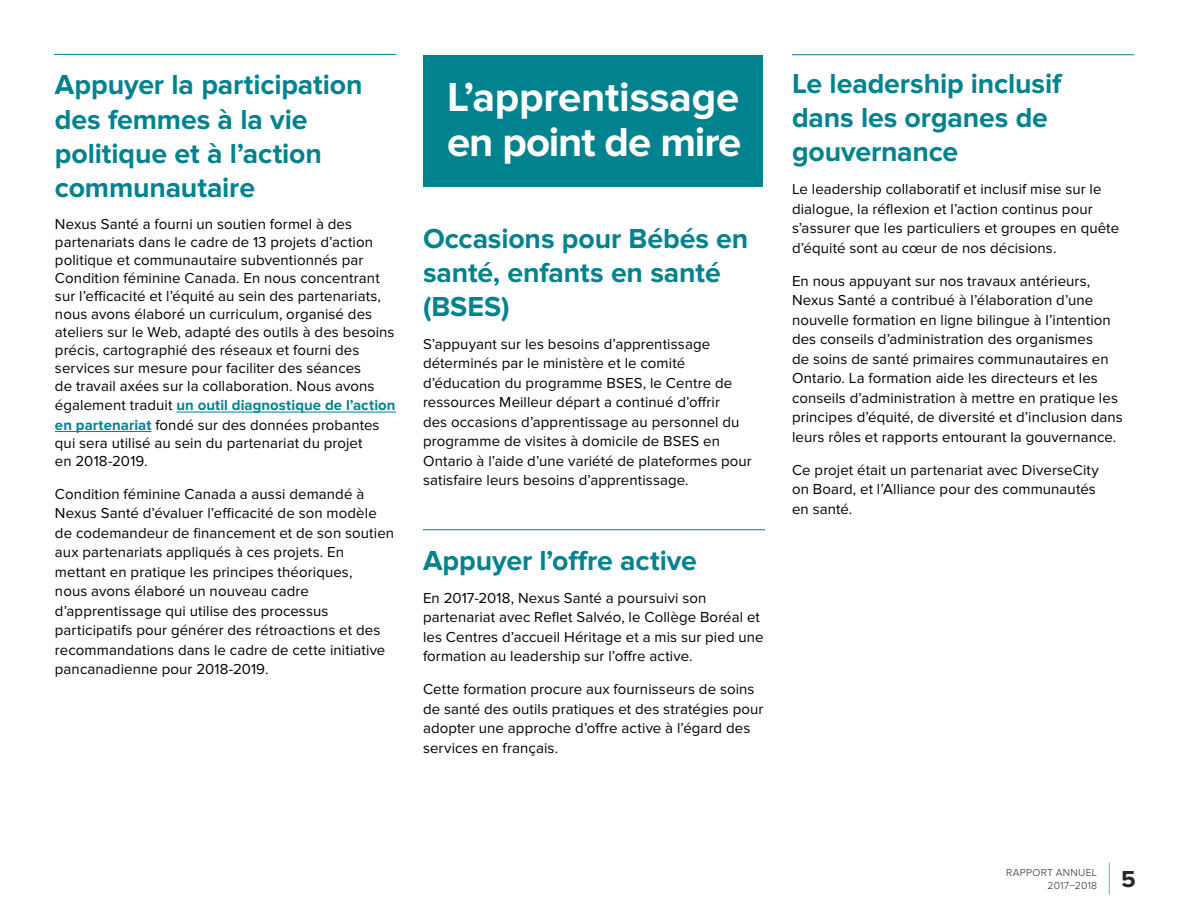
<style>
.page{position:relative;width:1188px;height:918px;background:#fff}
.page>*{position:absolute;margin:0;border:0;box-sizing:border-box;transform-origin:0 0}
.t1{font:700 42px/45px "Proxima Nova";letter-spacing:-.01em;color:#fff}
.t2{font:700 28.5px/34.2px "Proxima Nova";letter-spacing:-.005em;color:#00828f}
.t3{font:700 24px "Proxima Nova";color:#292829}
.t4{font:15px/19.5px "Proxima Nova";letter-spacing:.005em;color:#000}
.t5{font:300 10.5px/12.6px "Proxima Nova";letter-spacing:.03em;color:#292829;text-align:right}
.s1{font-weight:700;color:#00828f}
</style>
<div class="page">
<div style="left:423px;top:55px;width:339px;height:131px;background:#00828f"></div>
<hr style="left:792px;top:54px;width:342px;height:1px;background:#00828f">
<hr style="left:1109px;top:863px;width:1px;height:32px;background:#66b4bc">
<hr style="left:423px;top:529px;width:342px;height:1px;background:#00828f">
<hr style="left:176px;top:412px;width:220px;height:1px;background:#00828f">
<hr style="left:55px;top:431px;width:97px;height:1px;background:#00828f">
<hr style="left:54px;top:54px;width:342px;height:1px;background:#00828f">
<h2 class="t2" style="left:55px;top:68px;width:309px">Appuyer la participation des femmes à la vie politique et à l’action communautaire</h2>
<p class="t4" style="left:55px;top:215px;width:341px;line-height:18px">Nexus Santé a fourni un soutien formel à des partenariats dans le cadre de 13 projets d’action politique et communautaire subventionnés par Condition féminine Canada. En nous concentrant sur l’efficacité et l’équité au sein des partenariats, nous avons élaboré un curriculum, organisé des ateliers sur le Web, adapté des outils à des besoins précis, cartographié des réseaux et fourni des services sur mesure pour faciliter des séances<br>de travail axées sur la collaboration. Nous avons</p>
<p class="t4" style="left:55px;top:396px;width:342px">également traduit <span class="s1">un outil diagnostique de l’action en partenariat</span> fondé sur des données probantes</p>
<p class="t4" style="left:55px;top:434px;width:309px;line-height:18px">qui sera utilisé au sein du partenariat du projet en 2018-2019.</p>
<p class="t4" style="left:55px;top:484px;width:341px">Condition féminine Canada a aussi demandé à Nexus Santé d’évaluer l’efficacité de son modèle de codemandeur de financement et de son soutien aux partenariats appliqués à ces projets. En mettant en pratique les principes théoriques,<br>nous avons élaboré un nouveau cadre d’apprentissage qui utilise des processus participatifs pour générer des rétroactions et des recommandations dans le cadre de cette initiative pancanadienne pour 2018-2019.</p>
<h1 class="t1" style="left:447px;top:75px;width:296px">L’apprentissage en point de mire</h1>
<h2 class="t2" style="left:423px;top:222px;width:327px">Occasions pour Bébés en santé, enfants en santé (BSES)</h2>
<p class="t4" style="left:423px;top:334px;width:330px">S’appuyant sur les besoins d’apprentissage déterminés par le ministère et le comité d’éducation du programme BSES, le Centre de ressources Meilleur départ a continué d’offrir<br>des occasions d’apprentissage au personnel du programme de visites à domicile de BSES en Ontario à l’aide d’une variété de plateformes pour satisfaire leurs besoins d’apprentissage.</p>
<h2 class="t2" style="left:423px;top:544px;width:275px">Appuyer l’offre active</h2>
<p class="t4" style="left:423px;top:588px;width:342px">En 2017-2018, Nexus Santé a poursuivi son partenariat avec Reflet Salvéo, le Collège Boréal et les Centres d’accueil Héritage et a mis sur pied une formation au leadership sur l’offre active.</p>
<p class="t4" style="left:423px;top:680px;width:342px">Cette formation procure aux fournisseurs de soins de santé des outils pratiques et des stratégies pour adopter une approche d’offre active à l’égard des services en français.</p>
<h2 class="t2" style="left:792px;top:67px;width:271px">Le leadership inclusif dans les organes de gouvernance</h2>
<p class="t4" style="left:792px;top:180px;width:329px">Le leadership collaboratif et inclusif mise sur le dialogue, la réflexion et l’action continus pour s’assurer que les particuliers et groupes en quête d’équité sont au cœur de nos décisions.</p>
<p class="t4" style="left:792px;top:271px;width:332px">En nous appuyant sur nos travaux antérieurs, Nexus Santé a contribué à l’élaboration d’une nouvelle formation en ligne bilingue à l’intention des conseils d’administration des organismes<br>de soins de santé primaires communautaires en Ontario. La formation aide les directeurs et les conseils d’administration à mettre en pratique les principes d’équité, de diversité et d’inclusion dans leurs rôles et rapports entourant la gouvernance.</p>
<p class="t4" style="left:792px;top:460px;width:308px">Ce projet était un partenariat avec DiverseCity on Board, et l’Alliance pour des communautés en santé.</p>
<p class="t5" style="left:1006px;top:867px;width:93px">RAPPORT ANNUEL<br>2017–2018</p>
<h3 class="t3" style="left:1121px;top:865px;width:16px">5</h3>
</div>
